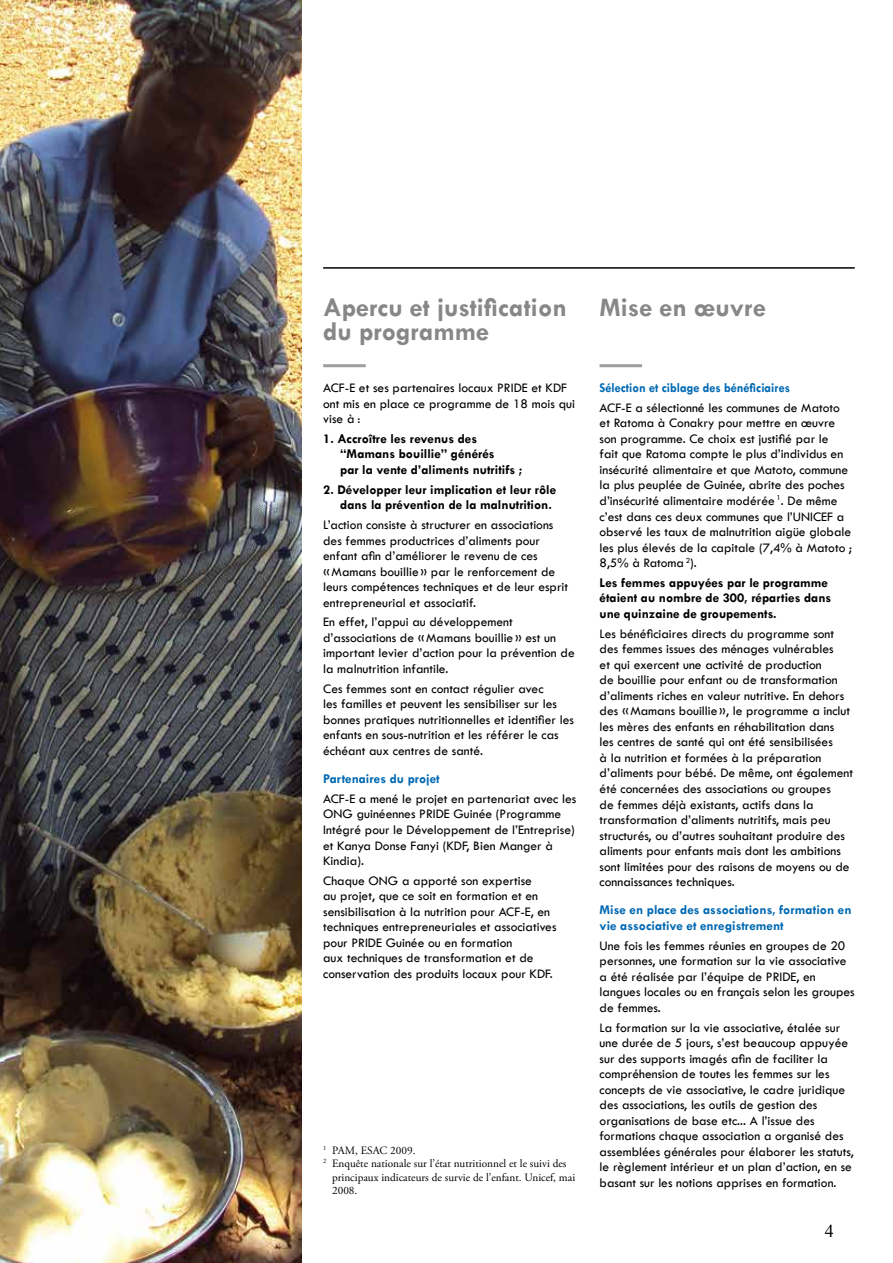
<style>
.page{position:relative;width:893px;height:1263px;background:#fff}
.page>*{position:absolute;margin:0;border:0;box-sizing:border-box;transform-origin:0 0}
.t1{font:700 27px/24px "Tw Cen";color:#878787}
.t2{font:18px "Times New Roman";color:#000}
.t3{font:13.5px/15.6px "Tw Cen";color:#000}
.t4{font:700 13.5px/15.6px "Tw Cen";color:#000}
.t5{font:700 13.5px/15.6px "Tw Cen";color:#0069b3}
.t6{font:700 13.5px "Tw Cen";color:#0069b3;scale:.93 1}
.t7{font:11.25px "Adobe Garamond Pro";color:#000}
</style>
<div class="page">
<hr style="left:323px;top:267px;width:532px;height:2px;background:#000">
<img style="left:0;top:0;width:302px;height:1263px">
<hr style="left:323px;top:364px;width:43px;height:3px;background:#9d9d9c">
<hr style="left:600px;top:364px;width:42px;height:3px;background:#9d9d9c">
<h1 class="t1" style="left:323px;top:295px;width:245px">Apercu et justification du programme</h1>
<h1 class="t1" style="left:600px;top:295px;width:168px">Mise en œuvre</h1>
<p class="t3" style="left:323px;top:380px;width:253px">ACF-E et ses partenaires locaux PRIDE et KDF ont mis en place ce programme de 18 mois qui vise à :</p>
<p class="t4" style="left:340px;top:430px;width:184px;text-indent:-17px">1. Accroître les revenus des “Mamans bouillie” générés<br>par la vente d’aliments nutritifs ;</p>
<p class="t4" style="left:340px;top:481px;width:218px;text-indent:-17px">2. Développer leur implication et leur rôle dans la prévention de la malnutrition.</p>
<p class="t3" style="left:323px;top:517px;width:246px">L’action consiste à structurer en associations des femmes productrices d’aliments pour enfant afin d’améliorer le revenu de ces «Mamans bouillie » par le renforcement de leurs compétences techniques et de leur esprit entrepreneurial et associatif.</p>
<p class="t3" style="left:323px;top:614px;width:253px">En effet, l’appui au développement d’associations de «Mamans bouillie » est un important levier d’action pour la prévention de la malnutrition infantile.</p>
<p class="t3" style="left:323px;top:681px;width:252px">Ces femmes sont en contact régulier avec<br>les familles et peuvent les sensibiliser sur les bonnes pratiques nutritionnelles et identifier les enfants en sous-nutrition et les référer le cas échéant aux centres de santé.</p>
<p class="t5" style="left:323px;top:771px;width:118px">Partenaires du projet</p>
<p class="t3" style="left:323px;top:791px;width:255px">ACF-E a mené le projet en partenariat avec les ONG guinéennes PRIDE Guinée (Programme Intégré pour le Développement de l’Entreprise) et Kanya Donse Fanyi (KDF, Bien Manger à Kindia).</p>
<p class="t3" style="left:323px;top:873px;width:235px">Chaque ONG a apporté son expertise<br>au projet, que ce soit en formation et en sensibilisation à la nutrition pour ACF-E, en techniques entrepreneuriales et associatives pour PRIDE Guinée ou en formation<br>aux techniques de transformation et de conservation des produits locaux pour KDF.</p>
<p class="t7" style="left:323px;top:1143px;width:94px"><sup>1</sup> PAM, ESAC 2009.</p>
<p class="t7" style="left:323px;top:1157px;width:245px"><sup>2</sup> Enquête nationale sur l’état nutritionnel et le suivi des</p>
<p class="t7" style="left:332px;top:1170px;width:245px">principaux indicateurs de survie de l’enfant. Unicef, mai</p>
<p class="t7" style="left:332px;top:1184px;width:27px">2008.</p>
<p class="t6" style="left:600px;top:380px;width:206px">Sélection et ciblage des bénéficiaires</p>
<p class="t3" style="left:600px;top:400px;width:254px">ACF-E a sélectionné les communes de Matoto et Ratoma à Conakry pour mettre en œuvre son programme. Ce choix est justifié par le<br>fait que Ratoma compte le plus d’individus en insécurité alimentaire et que Matoto, commune la plus peuplée de Guinée, abrite des poches d’insécurité alimentaire modérée <sup>1</sup>. De même c’est dans ces deux communes que l’UNICEF a observé les taux de malnutrition aigüe globale les plus élevés de la capitale (7,4% à Matoto ; 8,5% à Ratoma <sup>2</sup>).</p>
<p class="t4" style="left:600px;top:574px;width:233px">Les femmes appuyées par le programme étaient au nombre de 300, réparties dans une quinzaine de groupements.</p>
<p class="t3" style="left:600px;top:626px;width:255px">Les bénéficiaires directs du programme sont des femmes issues des ménages vulnérables<br>et qui exercent une activité de production<br>de bouillie pour enfant ou de transformation d’aliments riches en valeur nutritive. En dehors des «Mamans bouillie », le programme a inclut les mères des enfants en réhabilitation dans<br>les centres de santé qui ont été sensibilisées<br>à la nutrition et formées à la préparation d’aliments pour bébé. De même, ont également été concernées des associations ou groupes<br>de femmes déjà existants, actifs dans la transformation d’aliments nutritifs, mais peu structurés, ou d’autres souhaitant produire des aliments pour enfants mais dont les ambitions sont limitées pour des raisons de moyens ou de connaissances techniques.</p>
<p class="t5" style="left:600px;top:902px;width:253px">Mise en place des associations, formation en vie associative et enregistrement</p>
<p class="t3" style="left:600px;top:937px;width:257px">Une fois les femmes réunies en groupes de 20 personnes, une formation sur la vie associative a été réalisée par l’équipe de PRIDE, en langues locales ou en français selon les groupes de femmes.</p>
<p class="t3" style="left:600px;top:1019px;width:256px">La formation sur la vie associative, étalée sur une durée de 5 jours, s’est beaucoup appuyée sur des supports imagés afin de faciliter la compréhension de toutes les femmes sur les concepts de vie associative, le cadre juridique des associations, les outils de gestion des organisations de base etc... A l’issue des formations chaque association a organisé des assemblées générales pour élaborer les statuts, le règlement intérieur et un plan d’action, en se basant sur les notions apprises en formation.</p>
<h2 class="t2" style="left:825px;top:1219px;width:10px">4</h2>
</div>
